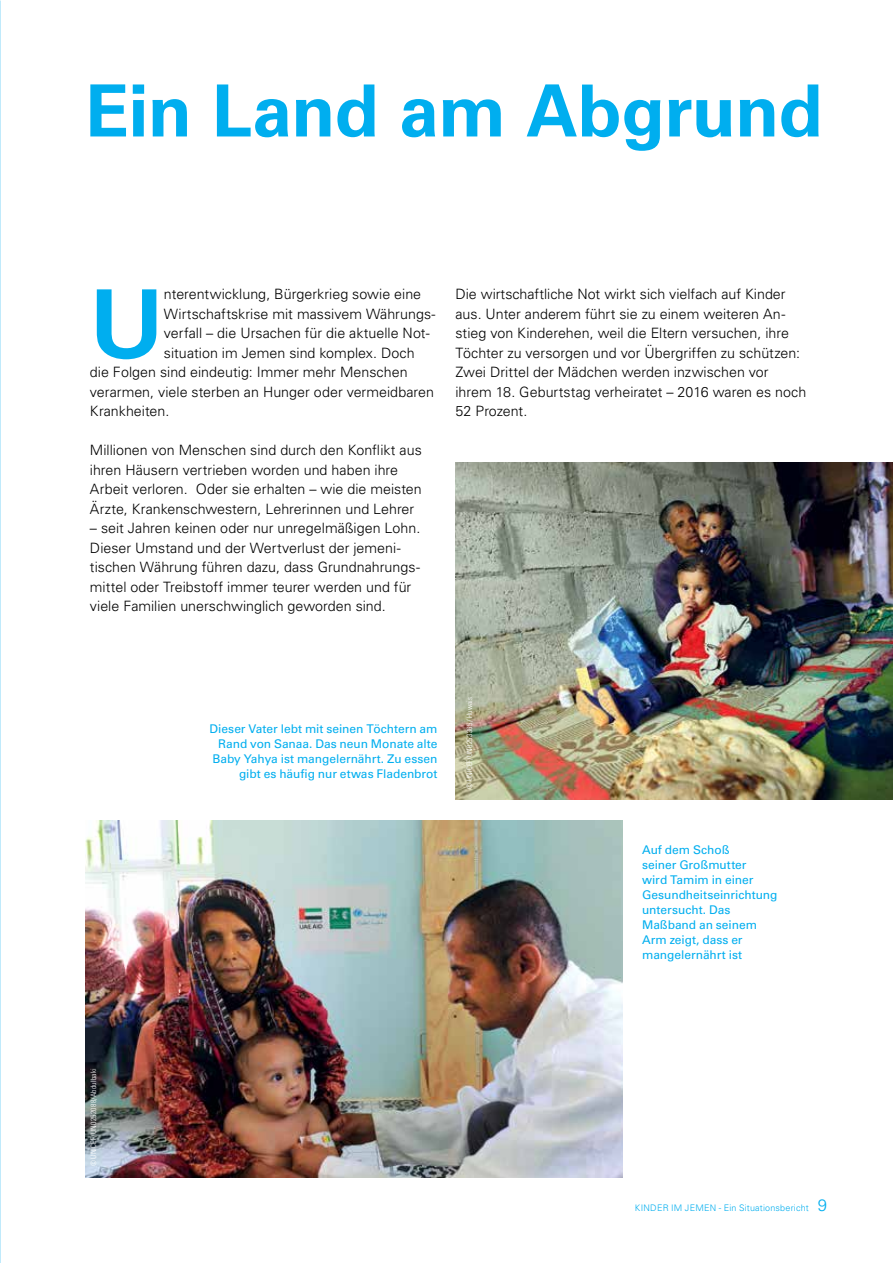
<style>
.page{position:relative;width:893px;height:1263px;background:#fff}
.page>*{position:absolute;margin:0;border:0;box-sizing:border-box;transform-origin:0 0}
.t1{font:700 95.1px "Univers LT Std";color:#00aeef}
.t2{font:700 72px "Univers LT Std";letter-spacing:-.01em;color:#00aeef}
.t3{font:300 14.25px/19.5px "Univers LT Std";color:#000}
.t4{font:12px/15px "Univers LT Std";letter-spacing:-.005em;color:#00aeef}
.t5{font:300 9px "Univers LT Std";letter-spacing:.02em;color:#00aeef}
.t6{font:300 condensed 7.5px "Univers LT Std";letter-spacing:.035em;color:#fff}
.s1{font-size:16.5px}
</style>
<div class="page">
<img style="left:85px;top:820px;width:537px;height:358px">
<img style="left:455px;top:462px;width:438px;height:337px">
<h2 class="t2" style="left:85px;top:69px;width:739px">Ein Land am Abgrund</h2>
<h1 class="t1" style="left:90px;top:269px;width:76px">U</h1>
<p class="t3" style="left:164px;top:285px;width:259px">nterentwicklung, Bürgerkrieg sowie eine</p>
<p class="t3" style="left:164px;top:304px;width:273px">Wirtschaftskrise mit massivem Währungs-</p>
<p class="t3" style="left:164px;top:324px;width:267px">verfall – die Ursachen für die aktuelle Not-</p>
<p class="t3" style="left:164px;top:343px;width:252px">situation im Jemen sind komplex. Doch</p>
<p class="t3" style="left:90px;top:363px;width:319px">die Folgen sind eindeutig: Immer mehr Menschen</p>
<p class="t3" style="left:90px;top:382px;width:346px">verarmen, viele sterben an Hunger oder vermeidbaren</p>
<p class="t3" style="left:90px;top:402px;width:81px">Krankheiten.</p>
<p class="t3" style="left:90px;top:441px;width:333px">Millionen von Menschen sind durch den Konflikt aus ihren Häusern vertrieben worden und haben ihre Arbeit verloren. Oder sie erhalten – wie die meisten Ärzte, Krankenschwestern, Lehrerinnen und Lehrer</p>
<p class="t3" style="left:90px;top:519px;width:332px">– seit Jahren keinen oder nur unregelmäßigen Lohn.<br>Dieser Umstand und der Wertverlust der jemeni&shy;tischen Währung führen dazu, dass Grundnahrungs&shy;mittel oder Treibstoff immer teurer werden und für viele Familien unerschwinglich geworden sind.</p>
<p class="t3" style="left:455px;top:285px;width:352px">Die wirtschaftliche Not wirkt sich vielfach auf Kinder aus. Unter anderem führt sie zu einem weiteren An&shy;stieg von Kinderehen, weil die Eltern versuchen, ihre Töchter zu versorgen und vor Übergriffen zu schützen:<br>Zwei Drittel der Mädchen werden inzwischen vor ihrem 18. Geburtstag verheiratet – 2016 waren es noch 52 Prozent.</p>
<p class="t4" style="left:210px;top:721px;width:229px;text-align:right">Dieser Vater lebt mit seinen Töchtern am Rand von Sanaa. Das neun Monate alte Baby Yahya ist mangelernährt. Zu essen gibt es häufig nur etwas Fladenbrot</p>
<p class="t6" style="left:465px;top:789px;width:94px;rotate:-90deg">© UNICEF/UN0253365/ Huwais</p>
<p class="t4" style="left:642px;top:843px;width:137px">Auf dem Schoß<br>seiner Großmutter<br>wird Tamim in einer<br>Gesundheitseinrichtung untersucht. Das<br>Maßband an seinem<br>Arm zeigt, dass er mangelernährt ist</p>
<p class="t6" style="left:89px;top:1166px;width:99px;rotate:-90deg">© UNICEF/UN0252088/Abdulbaki</p>
<p class="t5" style="left:635px;top:1202px;width:194px">KINDER IM JEMEN - Ein Situationsbericht <span class="s1">9</span></p>
</div>
